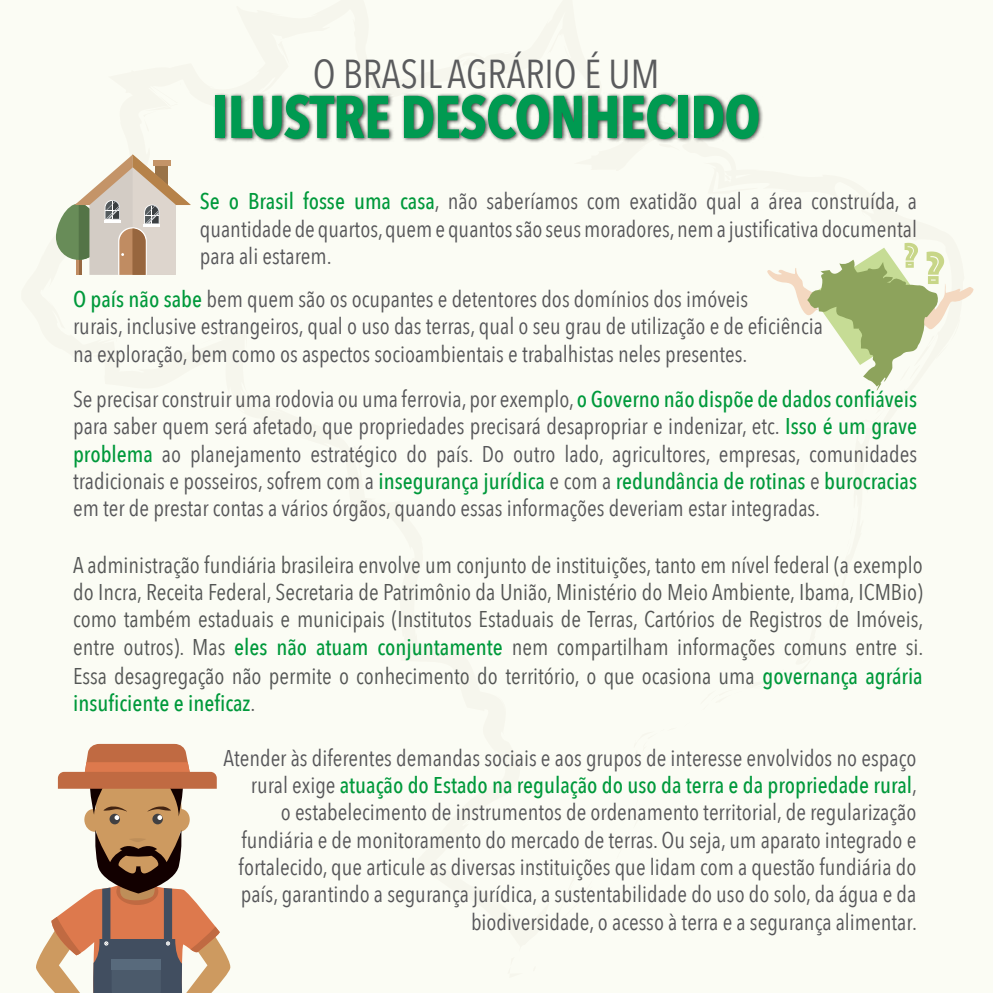
<style>
.page{position:relative;width:993px;height:993px;background:#fff}
.page>*{position:absolute;margin:0;border:0;box-sizing:border-box;transform-origin:0 0}
.t1{font:700 59.5px "Avenir Next Condensed";letter-spacing:-.02em;color:#009a51}
.t2{font:40.25px "Avenir Next Condensed";color:#5a5b5d}
.t3{font:22.75px/27.3px "Avenir Next Condensed";color:#565659;text-align:justify}
.t4{font:22.75px/27.3px "Avenir Next Condensed";color:#545655;text-align:justify}
.s1{font-weight:500;color:#00993b}
</style>
<div class="page">
<div style="left:0;top:0;width:992px;height:992px;background:#fbfcf4"></div>
<svg style="left:767px;top:243px;width:206px;height:147px"></svg>
<svg style="left:36px;top:743px;width:195px;height:249px"></svg>
<div style="left:213px;top:92px;width:550px;height:51px;background:#000;opacity:.75"></div>
<div style="left:56px;top:203px;width:45px;height:57px;background:#688c58;border-radius:23px"></div>
<svg style="left:75px;top:154px;width:116px;height:121px"></svg>
<h2 class="t2" style="left:312px;top:40px;width:348px">O Brasil agrário é um</h2>
<h1 class="t1" style="left:211px;top:80px;width:550px">ILUSTRE DESCONHECIDO</h1>
<p class="t3" style="left:200px;top:186px;width:718px"><span class="s1">Se o Brasil fosse uma casa</span>, não saberíamos com exatidão qual a área construída, a quantidade de quartos, quem e quantos são seus moradores, nem a justificativa documental para ali estarem.</p>
<p class="t3" style="left:73px;top:284px;width:751px;text-align:left"><span class="s1">O país não sabe</span> bem quem são os ocupantes e detentores dos domínios dos imóveis<br>rurais, inclusive estrangeiros, qual o uso das terras, qual o seu grau de utilização e de eficiência na exploração, bem como os aspectos socioambientais e trabalhistas neles presentes.</p>
<p class="t3" style="left:73px;top:384px;width:845px">Se precisar construir uma rodovia ou uma ferrovia, por exemplo, <span class="s1">o Governo não dispõe de dados confiáveis </span>para saber quem será afetado, que propriedades precisará desapropriar e indenizar, etc. <span class="s1">Isso é um grave problema</span> ao planejamento estratégico do país. Do outro lado, agricultores, empresas, comunidades tradicionais e posseiros, sofrem com a <span class="s1">insegurança jurídica</span> e com a <span class="s1">redundância de rotinas</span> e <span class="s1">burocracias </span>em ter de prestar contas a vários órgãos, quando essas informações deveriam estar integradas.</p>
<p class="t4" style="left:73px;top:549px;width:851px">A administração fundiária brasileira envolve um conjunto de instituições, tanto em nível federal (a exemplo do I ncra, Receita Federal, Secretaria de Patrimônio da União, M inistério do Meio Ambiente, I bama, ICM Bio) como também estaduais e municipais (Institutos Estaduais de Terras, Cartórios de Registros de Imóveis, entre outros). Mas <span class="s1">eles não atuam conjuntamente</span> nem compartilham informações comuns entre si.</p>
<p class="t4" style="left:73px;top:661px;width:850px">Essa desagregação não permite o conhecimento do território, o que ocasiona uma <span class="s1">governança agrária insuficiente e ineficaz</span>.</p>
<p class="t3" style="left:223px;top:742px;width:694px;text-align:right">Atender às diferentes demandas sociais e aos grupos de interesse envolvidos no espaço rural exige <span class="s1">atuação do Estado na regulação do uso da terra e da propriedade rural</span>,<br>o estabelecimento de instrumentos de ordenamento territorial, de regularização fundiária e de monitoramento do mercado de terras. Ou seja, um aparato integrado e fortalecido, que articule as diversas instituições que lidam com a questão fundiária do país, garantindo a segurança jurídica, a sustentabilidade do uso do solo, da água e da biodiversidade, o acesso à terra e a segurança alimentar.</p>
</div>
